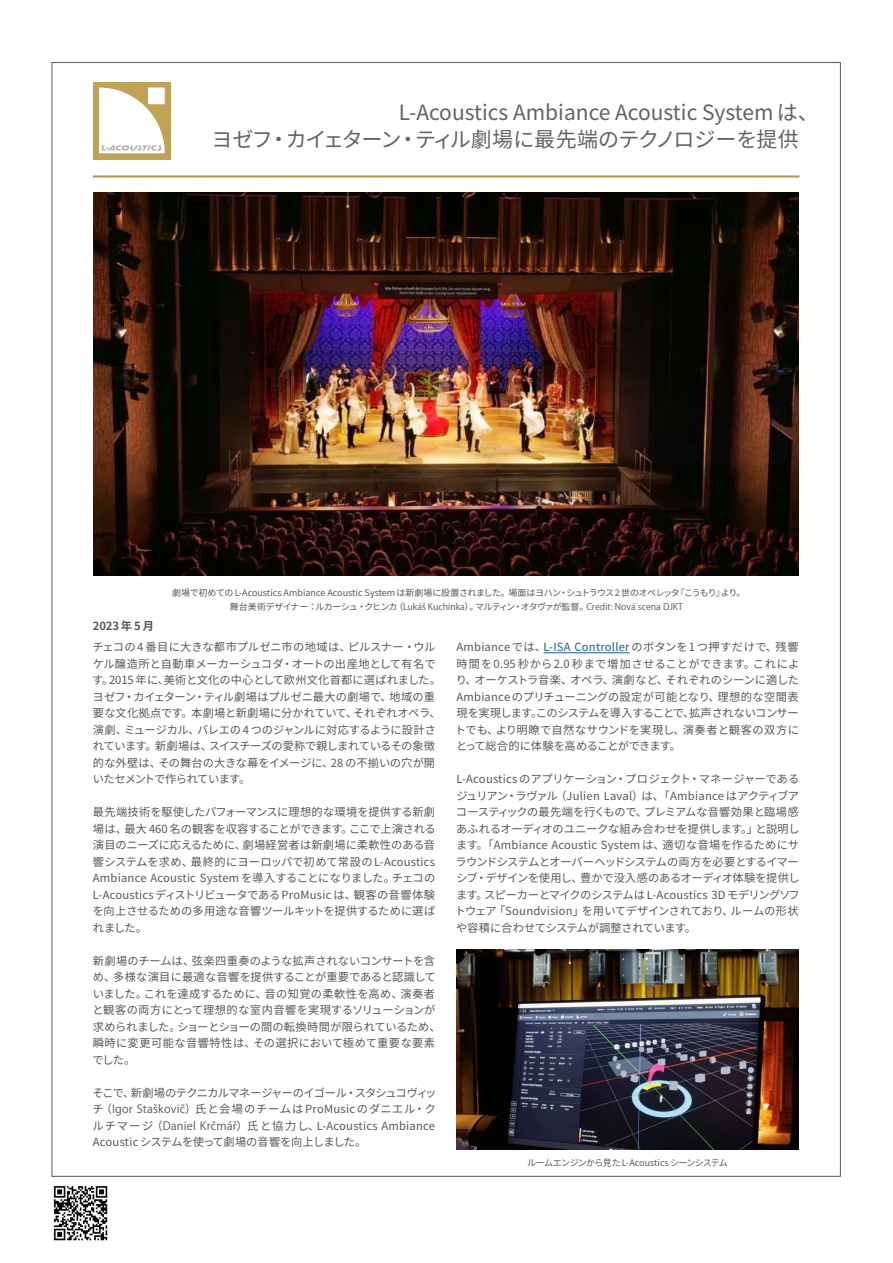
<style>
.page{position:relative;width:893px;height:1263px;background:#fff}
.page>*{position:absolute;margin:0;border:0;box-sizing:border-box;transform-origin:0 0}
.t1{font:21px/27px "Source Han Sans JP";color:#636366}
.t2{font:11.25px/16.5px "Source Han Sans JP";color:#57585a;text-align:justify}
.t3{font:700 11.25px "Source Han Sans JP";letter-spacing:.08em;color:#57585a}
.t4{font:9px/13.5px "Source Han Sans JP";letter-spacing:-.035em;color:#57585a;text-align:center}
.t5{font:9px "Source Han Sans JP";letter-spacing:-.055em;color:#57585a}
.s1{font-family:"Koz Go Pr 6 N"}
.s2{color:#175d9e}
</style>
<div class="page">
<hr style="left:93px;top:175px;width:706px;height:3px;background:#b39758">
<img style="left:53px;top:1185px;width:55px;height:56px">
<svg style="left:93px;top:82px;width:78px;height:78px"></svg>
<hr style="left:544px;top:652px;width:86px;height:1px;background:#175d9e">
<img style="left:93px;top:193px;width:706px;height:382px">
<img style="left:456px;top:949px;width:343px;height:200px">
<p class="t1" style="left:211px;top:99px;width:609px;text-indent:187px">L-Acoustics Ambiance Acoustic System は、ヨゼフ・カイェターン・ティル劇場に最先端のテクノロジーを提供</p>
<p class="t4" style="left:172px;top:586px;width:575px">劇場で初めての L-Acoustics Ambiance Acoustic System は新劇場に設置されました。場面はヨハン・シュトラウス2 世のオペレッタ『こうもり』より。舞台美術デザイナー：ルカーシュ・クヒンカ（<span class="s1">Lukáš Kuchinka</span>）。マルティン・オタヴァが監督。<span class="s1">Credit: Nová scena DJKT</span></p>
<p class="t3" style="left:93px;top:620px;width:63px">2023年5月</p>
<p class="t2" style="left:92px;top:639px;width:350px;text-align:left">チェコの 4 番目に大きな都市プルゼニ市の地域は、ピルスナー・ウルケル醸造所と自動車メーカーシュコダ・オートの出産地として有名です。2015 年に、美術と文化の中心として欧州文化首都に選ばれました。ヨゼフ・カイェターン・ティル劇場はプルゼニ最大の劇場で、地域の重要な文化拠点です。本劇場と新劇場に分かれていて、それぞれオペラ、演劇、ミュージカル、バレエの 4 つのジャンルに対応するように設計されています。新劇場は、スイスチーズの愛称で親しまれているその象徴的な外壁は、その舞台の大きな幕をイメージに、28 の不揃いの穴が開いたセメントで作られています。</p>
<p class="t2" style="left:93px;top:804px;width:345px">最先端技術を駆使したパフォーマンスに理想的な環境を提供する新劇場は、最大 460 名の観客を収容することができます。ここで上演される演目のニーズに応えるために、劇場経営者は新劇場に柔軟性のある音響システムを求め、最終的にヨーロッパで初めて常設の L-Acoustics Ambiance Acoustic System を導入することになりました。チェコのL-Acoustics ディストリビュータであるProMusic は、観客の音響体験を向上させるための多用途な音響ツールキットを提供するために選ばれました。</p>
<p class="t2" style="left:92px;top:952px;width:350px;text-align:left">新劇場のチームは、弦楽四重奏のような拡声されないコンサートを含め、多様な演目に最適な音響を提供することが重要であると認識していました。これを達成するために、音の知覚の柔軟性を高め、演奏者と観客の両方にとって理想的な室内音響を実現するソリューションが求められました。ショーとショーの間の転換時間が限られているため、瞬時に変更可能な音響特性は、その選択において極めて重要な要素でした。</p>
<p class="t2" style="left:92px;top:1084px;width:345px">そこで、新劇場のテクニカルマネージャーのイゴール・スタシュコヴィッチ（<span class="s1">Igor Staškovič</span>）氏と会場のチームは ProMusic のダニエル・クルチマージ （<span class="s1">Daniel Krčmář</span>）氏と協力し、L-Acoustics Ambiance Acoustic システムを使って劇場の音響を向上しました。</p>
<p class="t2" style="left:455px;top:639px;width:346px">Ambiance では、<span class="s2">L-ISA Controller</span>のボタンを1 つ押すだけで、残響時間を0.95 秒から2.0 秒まで増加させることができます。これにより、オーケストラ音楽、オペラ、演劇など、それぞれのシーンに適したAmbiance のプリチューニングの設定が可能となり、理想的な空間表現を実現します。このシステムを導入することで、拡声されないコンサートでも、より明瞭で自然なサウンドを実現し、演奏者と観客の双方にとって総合的に体験を高めることができます。</p>
<p class="t2" style="left:455px;top:771px;width:346px">L-Acoustics のアプリケーション・プロジェクト・マネージャーであるジュリアン・ラヴァル（Julien Laval）は、「Ambiance はアクティブアコースティックの最先端を行くもので、プレミアムな音響効果と臨場感あふれるオーディオのユニークな組み合わせを提供します。」と説明します。「Ambiance Acoustic System は、適切な音場を作るためにサラウンドシステムとオーバーヘッドシステムの両方を必要とするイマーシブ・デザインを使用し、豊かで没入感のあるオーディオ体験を提供します。スピーカーとマイクのシステムは L-Acoustics 3D モデリングソフトウェア「Soundvision」を用いてデザインされており、ルームの形状や容積に合わせてシステムが調整されています。</p>
<p class="t5" style="left:527px;top:1158px;width:202px">ルームエンジンから見た L-Acoustics シーンシステム</p>
</div>
